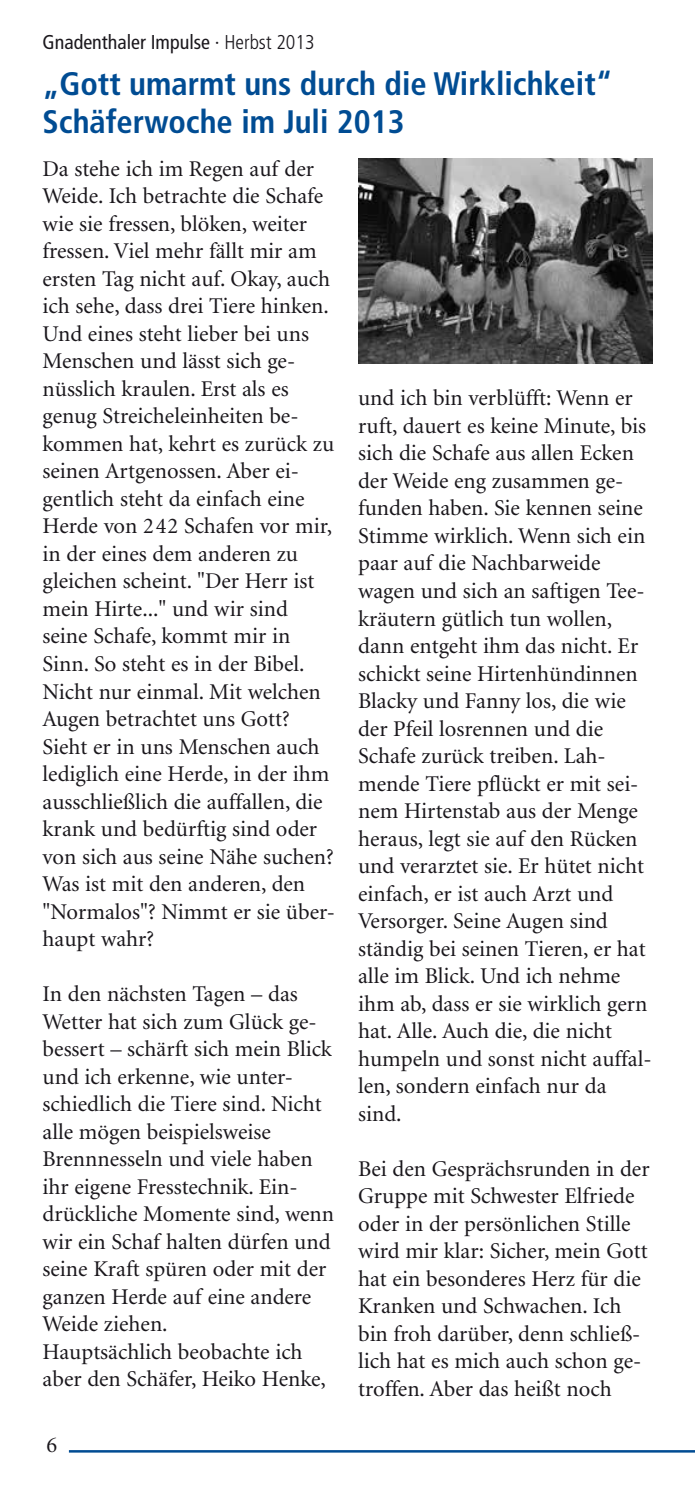
<style>
.page{position:relative;width:695px;height:1489px;background:#fff}
.page>*{position:absolute;margin:0;border:0;box-sizing:border-box;transform-origin:0 0}
.t1{font:700 condensed 32.5px/37.5px "Frutiger LT";color:#004c93}
.t2{font:22.5px/27.5px "Minion LT";color:#1a171c}
.t3{font:condensed 20px "Frutiger LT";color:#1a171c}
.s1{font-weight:300}
</style>
<div class="page">
<hr style="left:69px;top:1449px;width:625px;height:3px;background:#004c93">
<img style="left:358px;top:159px;width:294px;height:205px">
<p class="t3" style="left:43px;top:30px;width:274px">Gnadenthaler Impulse <span class="s1">· Herbst 2013</span></p>
<h1 class="t1" style="left:43px;top:65px;width:571px">„Gott umarmt uns durch die Wirklichkeit“<br>Schäferwoche im Juli 2013</h1>
<p class="t2" style="left:43px;top:156px;width:294px">Da stehe ich im Regen auf der<br>Weide. Ich betrachte die Schafe wie sie fressen, blöken, weiter fressen. Viel mehr fällt mir am ersten Tag nicht auf. Okay, auch ich sehe, dass drei Tiere hinken.<br>Und eines steht lieber bei uns<br>Menschen und lässt sich ge&shy;nüsslich kraulen. Erst als es genug Streicheleinheiten be&shy;kommen hat, kehrt es zurück zu seinen Artgenossen. Aber ei&shy;gentlich steht da einfach eine<br>Herde von 242 Schafen vor mir, in der eines dem anderen zu gleichen scheint. "Der Herr ist mein Hirte..." und wir sind seine Schafe, kommt mir in<br>Sinn. So steht es in der Bibel.<br>Nicht nur einmal. Mit welchen<br>Augen betrachtet uns Gott?<br>Sieht er in uns Menschen auch lediglich eine Herde, in der ihm ausschließlich die auffallen, die krank und bedürftig sind oder von sich aus seine Nähe suchen?<br>Was ist mit den anderen, den "Normalos"? Nimmt er sie über&shy;haupt wahr?</p>
<p class="t2" style="left:43px;top:981px;width:293px">In den nächsten Tagen – das<br>Wetter hat sich zum Glück ge&shy;bessert – schärft sich mein Blick und ich erkenne, wie unter&shy;schiedlich die Tiere sind. Nicht alle mögen beispielsweise<br>Brennnesseln und viele haben ihr eigene Fresstechnik. Ein&shy;drückliche Momente sind, wenn wir ein Schaf halten dürfen und seine Kraft spüren oder mit der ganzen Herde auf eine andere<br>Weide ziehen.<br>Hauptsächlich beobachte ich aber den Schäfer, Heiko Henke,</p>
<p class="t2" style="left:358px;top:385px;width:295px">und ich bin verblüfft: Wenn er ruft, dauert es keine Minute, bis sich die Schafe aus allen Ecken der Weide eng zusammen ge&shy;funden haben. Sie kennen seine<br>Stimme wirklich. Wenn sich ein paar auf die Nachbarweide wagen und sich an saftigen Tee&shy;kräutern gütlich tun wollen, dann entgeht ihm das nicht. Er schickt seine Hirtenhündinnen<br>Blacky und Fanny los, die wie der Pfeil losrennen und die<br>Schafe zurück treiben. Lah&shy;mende Tiere pflückt er mit sei&shy;nem Hirtenstab aus der Menge heraus, legt sie auf den Rücken und verarztet sie. Er hütet nicht einfach, er ist auch Arzt und<br>Versorger. Seine Augen sind ständig bei seinen Tieren, er hat alle im Blick. Und ich nehme ihm ab, dass er sie wirklich gern hat. Alle. Auch die, die nicht humpeln und sonst nicht auffal&shy;len, sondern einfach nur da sind.</p>
<p class="t2" style="left:358px;top:1155px;width:293px">Bei den Gesprächsrunden in der<br>Gruppe mit Schwester Elfriede oder in der persönlichen Stille wird mir klar: Sicher, mein Gott hat ein besonderes Herz für die<br>Kranken und Schwachen. Ich bin froh darüber, denn schließ&shy;lich hat es mich auch schon ge&shy;troffen. Aber das heißt noch</p>
<p class="t2" style="left:47px;top:1431px;width:12px">6</p>
</div>
